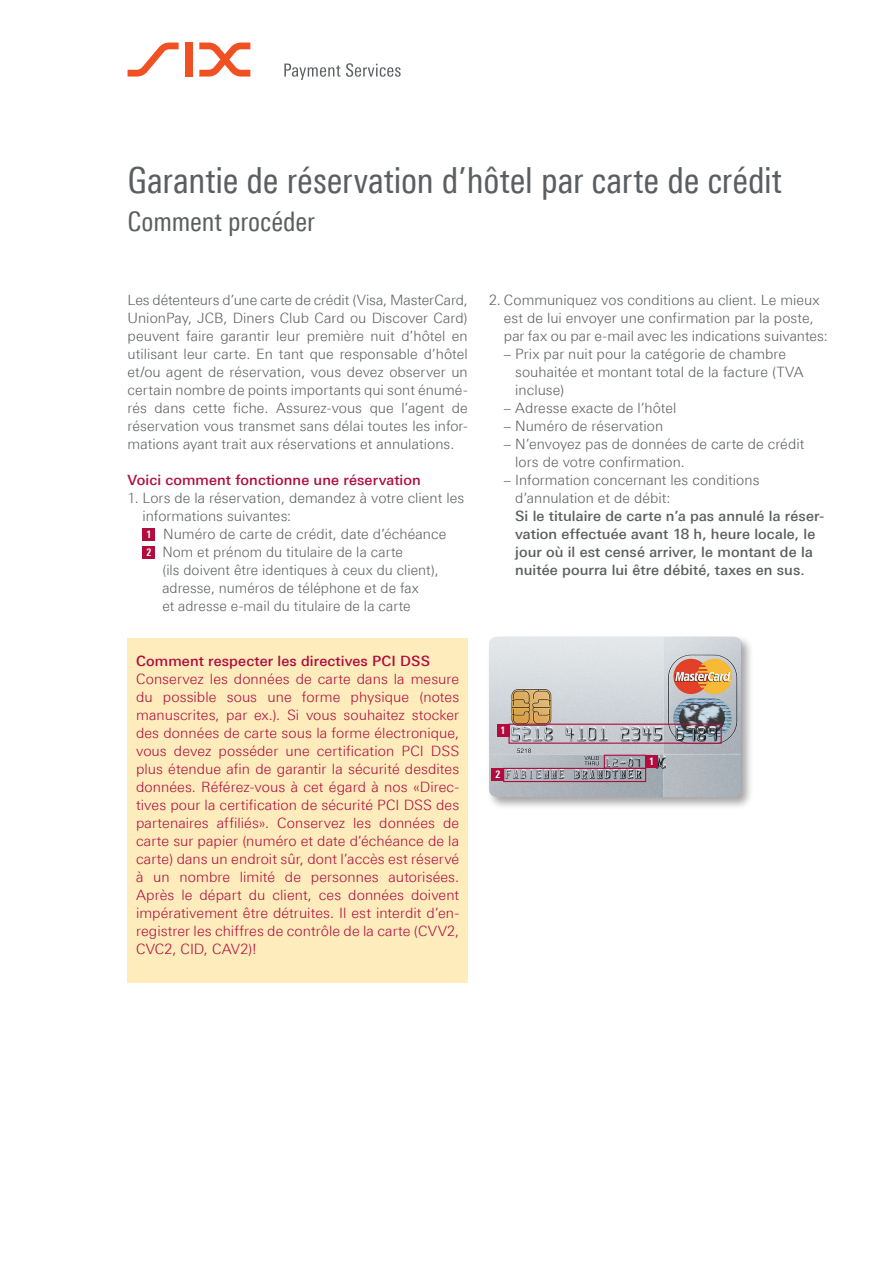
<style>
.page{position:relative;width:893px;height:1263px;background:#fff}
.page>*{position:absolute;margin:0;border:0;box-sizing:border-box;transform-origin:0 0}
.t1{font:36px "Linotype Univers 420 Cn";letter-spacing:-.005em;color:#5b5e61}
.t2{font:27px "Linotype Univers 420 Cn";letter-spacing:-.005em;color:#5b5e61}
.t3{font:300 14.25px/18px "Linotype Univers 330";letter-spacing:.005em;color:#5b5e61}
.t4{font:300 14.25px/18px "Linotype Univers 330";letter-spacing:.005em;color:#b20b3e;text-align:justify}
.t5{font:500 14.25px/18px "Linotype Univers 530";letter-spacing:.005em;color:#5b5e61}
.t6{font:500 14.25px "Linotype Univers 530";letter-spacing:.005em;color:#b20b3e}
.t7{font:700 10.5px "Linotype Univers 620 Cn";color:#fff}
.s1{font-family:"Linotype Univers 620 Cn";font-weight:700;font-size:10.5px;color:#fff}
</style>
<div class="page">
<div style="left:142px;top:528px;width:13px;height:12px;background:#b20b3e"></div>
<div style="left:142px;top:546px;width:13px;height:12px;background:#b20b3e"></div>
<div style="left:128px;top:638px;width:340px;height:345px;background:#feecbc"></div>
<div style="left:487px;top:634px;width:267px;height:176px;background:#231f20;opacity:.4"></div>
<img style="left:489px;top:636px;width:252px;height:161px">
<div style="left:508px;top:724px;width:214px;height:20px;border:1px solid #b20b3e"></div>
<div style="left:503px;top:768px;width:143px;height:14px;border:1px solid #b20b3e"></div>
<div style="left:604px;top:755px;width:42px;height:14px;border:1px solid #b20b3e"></div>
<div style="left:497px;top:724px;width:12px;height:12px;background:#b20b3e"></div>
<div style="left:645px;top:755px;width:13px;height:12px;background:#b20b3e"></div>
<div style="left:491px;top:768px;width:13px;height:12px;background:#b20b3e"></div>
<svg style="left:128px;top:43px;width:51px;height:34px"></svg>
<div style="left:185px;top:43px;width:8px;height:34px;background:#f15122"></div>
<svg style="left:199px;top:43px;width:51px;height:34px"></svg>
<svg style="left:284px;top:63px;width:117px;height:17px"></svg>
<h1 class="t1" style="left:128px;top:159px;width:656px">Garantie de réservation d’hôtel par carte de crédit</h1>
<h2 class="t2" style="left:128px;top:205px;width:189px">Comment procéder</h2>
<p class="t3" style="left:128px;top:291px;width:342px;text-align:justify">Les détenteurs d’une carte de crédit (Visa, MasterCard, UnionPay, JCB, Diners Club Card ou Discover Card) peuvent faire garantir leur première nuit d’hôtel en utilisant leur carte. En tant que responsable d’hôtel et/ou agent de réservation, vous devez observer un certain nombre de points importants qui sont énumé&shy;rés dans cette fiche. Assurez-vous que l’agent de réservation vous transmet sans délai toutes les infor&shy;mations ayant trait aux réservations et annulations.</p>
<p class="t6" style="left:128px;top:471px;width:295px">Voici comment fonctionne une réservation</p>
<p class="t3" style="left:128px;top:489px;width:338px">1. Lors de la réservation, demandez à votre client les</p>
<p class="t3" style="left:142px;top:507px;width:150px">informations suivantes:</p>
<p class="t3" style="left:146px;top:525px;width:301px"><span class="s1">1</span> Numéro de carte de crédit, date d’échéance</p>
<p class="t3" style="left:146px;top:543px;width:258px"><span class="s1">2</span> Nom et prénom du titulaire de la carte</p>
<p class="t3" style="left:162px;top:561px;width:278px">(ils doivent être identiques à ceux du client),</p>
<p class="t3" style="left:162px;top:579px;width:258px">adresse, numéros de téléphone et de fax</p>
<p class="t3" style="left:162px;top:597px;width:250px">et adresse e-mail du titulaire de la carte</p>
<p class="t6" style="left:136px;top:653px;width:295px">Comment respecter les directives PCI DSS</p>
<p class="t4" style="left:136px;top:670px;width:325px">Conservez les données de carte dans la mesure du possible sous une forme physique (notes manuscrites, par ex.). Si vous souhaitez stocker des données de carte sous la forme électronique, vous devez posséder une certification PCI DSS plus étendue afin de garantir la sécurité desdites données. Référez-vous à cet égard à nos «Direc&shy;tives pour la certification de sécurité PCI DSS des partenaires affiliés». Conservez les données de carte sur papier (numéro et date d’échéance de la carte) dans un endroit sûr, dont l’accès est réservé à un nombre limité de personnes autorisées.<br>Après le départ du client, ces données doivent impérativement être détruites. Il est interdit d’en&shy;registrer les chiffres de contrôle de la carte (CVV2, CVC2, CID, CAV2)!</p>
<p class="t3" style="left:504px;top:291px;width:325px;text-indent:-15px">2. Communiquez vos conditions au client. Le mieux est de lui envoyer une confirmation par la poste, par fax ou par e-mail avec les indications suivantes:</p>
<p class="t3" style="left:515px;top:345px;width:290px;text-indent:-11px">– Prix par nuit pour la catégorie de chambre souhaitée et montant total de la facture (TVA incluse)</p>
<p class="t3" style="left:504px;top:399px;width:174px">– Adresse exacte de l’hôtel</p>
<p class="t3" style="left:504px;top:417px;width:161px">– Numéro de réservation</p>
<p class="t3" style="left:515px;top:435px;width:291px;text-indent:-11px">– N’envoyez pas de données de carte de crédit lors de votre confirmation.</p>
<p class="t3" style="left:515px;top:471px;width:246px;text-indent:-11px">– Information concernant les conditions d’annulation et de débit:</p>
<p class="t5" style="left:515px;top:507px;width:310px">Si le titulaire de carte n’a pas annulé la réser&shy;vation effectuée avant 18 h, heure locale, le jour où il est censé arriver, le montant de la nuitée pourra lui être débité, taxes en sus.</p>
<p class="t7" style="left:501px;top:724px;width:6px">1</p>
<p class="t7" style="left:495px;top:768px;width:6px">2</p>
<p class="t7" style="left:649px;top:755px;width:6px">1</p>
</div>
